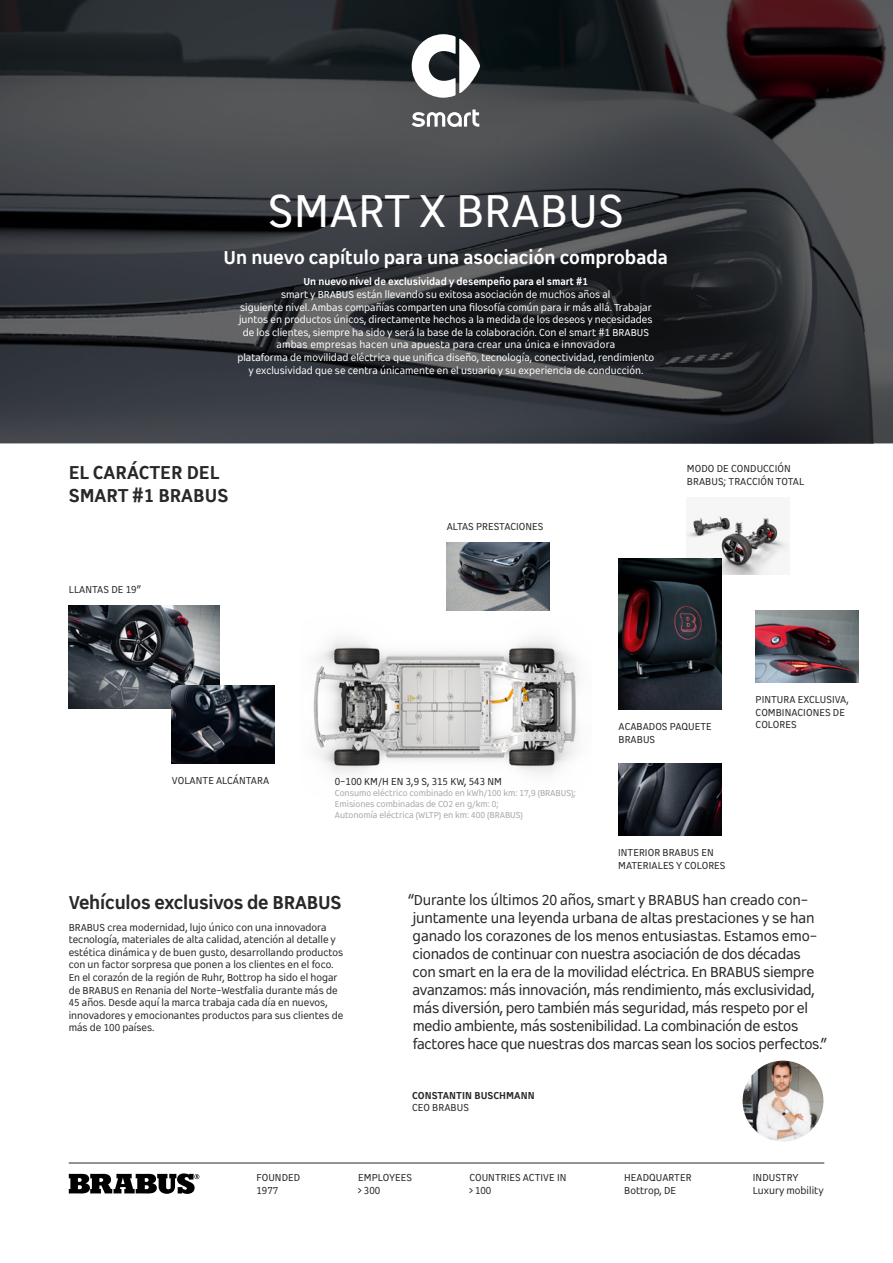
<style>
.page{position:relative;width:893px;height:1263px;background:#fff}
.page>*{position:absolute;margin:0;border:0;box-sizing:border-box;transform-origin:0 0}
.t1{font:48px "FO Rsmart Sans";letter-spacing:.005em;color:#fff}
.t2{font:700 19.5px/23.4px "FO Rsmart Sans";letter-spacing:-.01em;color:#282827}
.t3{font:700 19.5px "FO Rsmart Sans";color:#fff}
.t4{font:15px/18px "FO Rsmart Sans";letter-spacing:-.02em;color:#282827}
.t5{font:10.5px/12.6px "FO Rsmart Sans";color:#282827}
.t6{font:10.5px/12.6px "FO Rsmart Sans";color:#fff;text-align:center}
.t7{font:700 10.5px "FO Rsmart Sans";color:#fff}
.t8{font:700 10.5px "FO Rsmart Sans";letter-spacing:.005em;color:#282827}
.t9{font:9px/10.8px "FO Rsmart Sans";color:#a7a7a8}
</style>
<div class="page">
<img style="left:313px;top:610px;width:265px;height:164px">
<svg style="left:0;top:0;width:893px;height:443px;background:#35373b"></svg>
<svg style="left:412px;top:110px;width:67px;height:17px"></svg>
<svg style="left:412px;top:34px;width:68px;height:64px"></svg>
<hr style="left:69px;top:1162px;width:755px;height:1px;background:#282827">
<img style="left:687px;top:514px;width:103px;height:61px">
<img style="left:446px;top:542px;width:103px;height:68px">
<img style="left:68px;top:605px;width:152px;height:103px">
<img style="left:618px;top:558px;width:103px;height:151px">
<img style="left:756px;top:610px;width:103px;height:73px">
<img style="left:172px;top:685px;width:103px;height:78px">
<img style="left:618px;top:763px;width:103px;height:72px">
<img style="left:743px;top:1061px;width:80px;height:80px;border-radius:40px">
<svg style="left:69px;top:1173px;width:130px;height:21px"></svg>
<h1 class="t1" style="left:268px;top:179px;width:357px">SMART X BRABUS</h1>
<h2 class="t3" style="left:224px;top:244px;width:446px">Un nuevo capítulo para una asociación comprobada</h2>
<p class="t7" style="left:304px;top:275px;width:286px">Un nuevo nivel de exclusividad y desempeño para el smart #1</p>
<p class="t6" style="left:237px;top:288px;width:418px">smart y BRABUS están llevando su exitosa asociación de muchos años al<br>siguiente nivel. Ambas compañías comparten una filosofía común para ir más allá. Trabajar juntos en productos únicos, directamente hechos a la medida de los deseos y necesidades de los clientes, siempre ha sido y será la base de la colaboración. Con el smart #1 BRABUS ambas empresas hacen una apuesta para crear una única e innovadora<br>plataforma de movilidad eléctrica que unifica diseño, tecnología, conectividad, rendimiento y exclusividad que se centra únicamente en el usuario y su experiencia de conducción.</p>
<h2 class="t2" style="left:69px;top:460px;width:161px">EL CARÁCTER DEL<br>SMART #1 BRABUS</h2>
<p class="t5" style="left:69px;top:583px;width:74px">LLANTAS DE 19”</p>
<p class="t5" style="left:447px;top:519px;width:98px">ALTAS PRESTACIONES</p>
<p class="t5" style="left:687px;top:462px;width:119px">MODO DE CONDUCCIÓN<br>BRABUS; TRACCIÓN TOTAL</p>
<p class="t5" style="left:619px;top:720px;width:95px">ACABADOS PAQUETE<br>BRABUS</p>
<p class="t5" style="left:756px;top:693px;width:95px">PINTURA EXCLUSIVA,<br>COMBINACIONES DE<br>COLORES</p>
<p class="t5" style="left:172px;top:774px;width:99px">VOLANTE ALCÁNTARA</p>
<p class="t5" style="left:335px;top:775px;width:169px">0-100 KM/H EN 3,9 S, 315 KW, 543 NM</p>
<p class="t9" style="left:335px;top:787px;width:243px">Consumo eléctrico combinado en kWh/100 km: 17,9 (BRABUS);<br>Emisiones combinadas de CO2 en g/km: 0;<br>Autonomía eléctrica (WLTP) en km: 400 (BRABUS)</p>
<p class="t5" style="left:618px;top:846px;width:109px">INTERIOR BRABUS EN<br>MATERIALES Y COLORES</p>
<h2 class="t2" style="left:69px;top:890px;width:274px">Vehículos exclusivos de BRABUS</h2>
<p class="t5" style="left:69px;top:920px;width:276px">BRABUS crea modernidad, lujo único con una innovadora tecnología, materiales de alta calidad, atención al detalle y estética dinámica y de buen gusto, desarrollando productos con un factor sorpresa que ponen a los clientes en el foco.<br>En el corazón de la región de Ruhr, Bottrop ha sido el hogar de BRABUS en Renania del Norte-Westfalia durante más de 45 años. Desde aquí la marca trabaja cada día en nuevos, innovadores y emocionantes productos para sus clientes de más de 100 países.</p>
<p class="t4" style="left:413px;top:891px;width:416px;text-indent:-5px">“Durante los últimos 20 años, smart y BRABUS han creado con&shy;juntamente una leyenda urbana de altas prestaciones y se han ganado los corazones de los menos entusiastas. Estamos emo&shy;cionados de continuar con nuestra asociación de dos décadas con smart en la era de la movilidad eléctrica. En BRABUS siempre avanzamos: más innovación, más rendimiento, más exclusividad, más diversión, pero también más seguridad, más respeto por el medio ambiente, más sostenibilidad. La combinación de estos factores hace que nuestras dos marcas sean los socios perfectos.”</p>
<p class="t8" style="left:412px;top:1088px;width:124px">CONSTANTIN BUSCHMANN</p>
<p class="t5" style="left:412px;top:1101px;width:58px">CEO BRABUS</p>
<p class="t5" style="left:256px;top:1171px;width:45px">FOUNDED<br>1977</p>
<p class="t5" style="left:358px;top:1171px;width:55px">EMPLOYEES &gt; 300</p>
<p class="t5" style="left:469px;top:1171px;width:99px">COUNTRIES ACTIVE IN &gt; 100</p>
<p class="t5" style="left:624px;top:1171px;width:69px">HEADQUARTER<br>Bottrop, DE</p>
<p class="t5" style="left:753px;top:1171px;width:72px">INDUSTRY<br>Luxury mobility</p>
</div>
